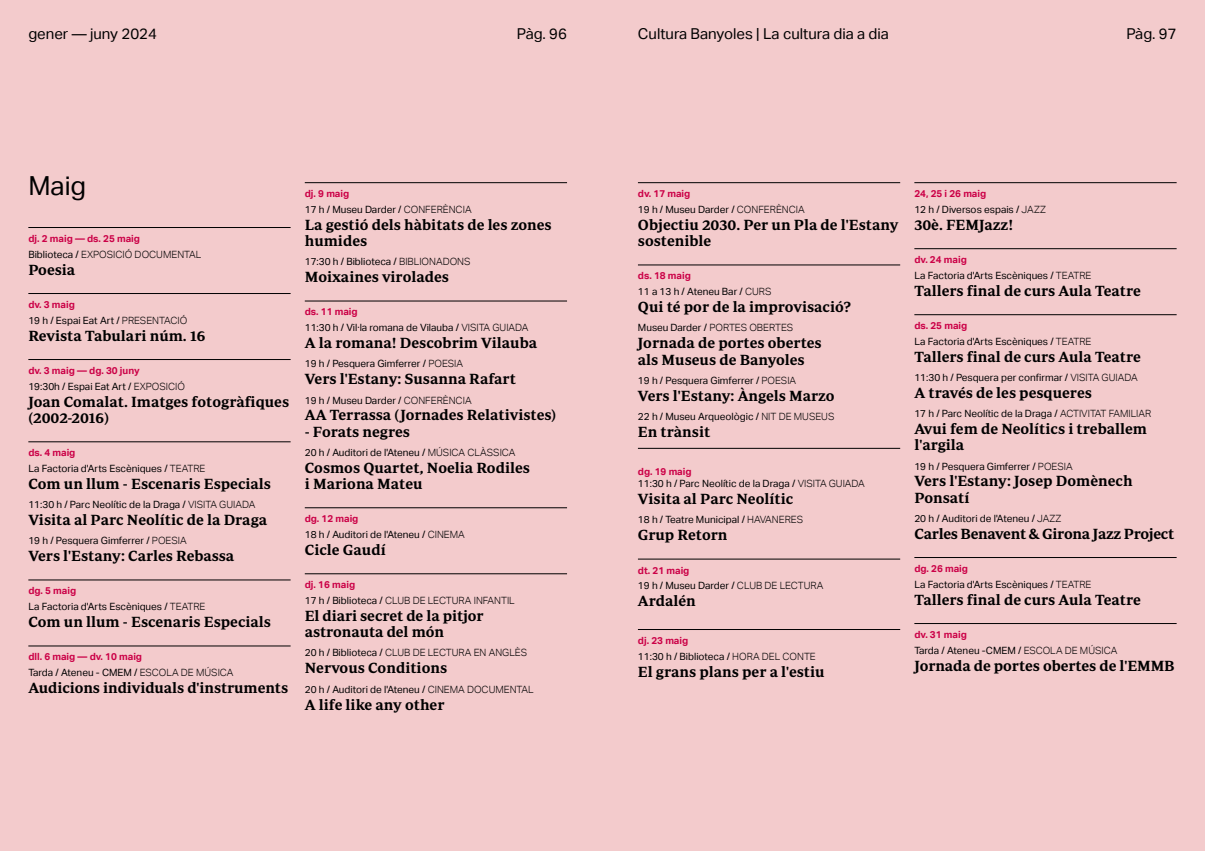
<style>
.page{position:relative;width:1205px;height:851px;background:#fff}
.page>*{position:absolute;margin:0;border:0;box-sizing:border-box;transform-origin:0 0}
.t1{font:26.25px "Aktiv Grotesk";color:#000}
.t2{font:600 15px/16.2px "Periodico Text";color:#000}
.t3{font:15px "Aktiv Grotesk";color:#000}
.t4{font:600 15px "Periodico Text";letter-spacing:-.02em;color:#000}
.t5{font:10px "Aktiv Grotesk";color:#000}
.t6{font:300 10px "Aktiv Grotesk";color:#000}
.t7{font:700 9.88px "Aktiv Grotesk";color:#cb0147}
.s1{font-weight:400}
.s2{font-weight:300}
</style>
<div class="page">
<div style="left:0;top:0;width:1205px;height:850px;background:#f3cbcc"></div>
<hr style="left:28px;top:227px;width:263px;height:1px;background:#000">
<hr style="left:28px;top:293px;width:263px;height:1px;background:#000">
<hr style="left:28px;top:359px;width:263px;height:1px;background:#000">
<hr style="left:28px;top:441px;width:263px;height:1px;background:#000">
<hr style="left:28px;top:579px;width:263px;height:1px;background:#000">
<hr style="left:28px;top:645px;width:263px;height:1px;background:#000">
<hr style="left:638px;top:182px;width:262px;height:1px;background:#000">
<hr style="left:638px;top:265px;width:262px;height:1px;background:#000">
<hr style="left:638px;top:448px;width:262px;height:1px;background:#000">
<hr style="left:638px;top:558px;width:262px;height:1px;background:#000">
<hr style="left:638px;top:629px;width:262px;height:1px;background:#000">
<hr style="left:305px;top:182px;width:262px;height:1px;background:#000">
<hr style="left:305px;top:301px;width:262px;height:1px;background:#000">
<hr style="left:305px;top:507px;width:262px;height:1px;background:#000">
<hr style="left:305px;top:573px;width:262px;height:1px;background:#000">
<hr style="left:914px;top:182px;width:262px;height:1px;background:#000">
<hr style="left:914px;top:248px;width:262px;height:1px;background:#000">
<hr style="left:914px;top:314px;width:262px;height:1px;background:#000">
<hr style="left:914px;top:557px;width:262px;height:1px;background:#000">
<hr style="left:914px;top:623px;width:262px;height:1px;background:#000">
<h2 class="t3" style="left:28px;top:25px;width:42px">gener</h2>
<h2 class="t3" style="left:90px;top:25px;width:68px">juny 2024</h2>
<h2 class="t3" style="left:517px;top:25px;width:52px">Pàg. 96</h2>
<h2 class="t3" style="left:638px;top:25px;width:252px">Cultura Banyoles | La cultura dia a dia</h2>
<h2 class="t3" style="left:1126px;top:25px;width:52px">Pàg. 97</h2>
<h1 class="t1" style="left:28px;top:170px;width:59px">Maig</h1>
<p class="t7" style="left:28px;top:233px;width:113px">dj. 2 maig — ds. 25 maig</p>
<p class="t6" style="left:28px;top:248px;width:174px"><span class="s1">Biblioteca /</span> EXPOSICIÓ DOCUMENTAL</p>
<h2 class="t2" style="left:28px;top:261px;width:48px">Poesia</h2>
<p class="t7" style="left:28px;top:299px;width:48px">dv. 3 maig</p>
<p class="t5" style="left:28px;top:314px;width:160px">19 h / Espai Eat Art / <span class="s2">PRESENTACIÓ</span></p>
<h2 class="t2" style="left:28px;top:327px;width:178px">Revista Tabulari núm. 16</h2>
<p class="t7" style="left:28px;top:365px;width:113px">dv. 3 maig — dg. 30 juny</p>
<p class="t5" style="left:28px;top:380px;width:158px">19:30h / Espai Eat Art / <span class="s2">EXPOSICIÓ</span></p>
<h2 class="t2" style="left:28px;top:393px;width:262px">Joan Comalat. Imatges fotogràfiques (2002-2016)</h2>
<p class="t7" style="left:28px;top:447px;width:49px">ds. 4 maig</p>
<p class="t5" style="left:28px;top:463px;width:179px">La Factoria d'Arts Escèniques / <span class="s2">TEATRE</span></p>
<h2 class="t2" style="left:28px;top:475px;width:244px">Com un llum - Escenaris Especials</h2>
<p class="t5" style="left:28px;top:499px;width:228px">11:30 h / Parc Neolític de la Draga / <span class="s2">VISITA GUIADA</span></p>
<h2 class="t2" style="left:28px;top:511px;width:240px">Visita al Parc Neolític de la Draga</h2>
<p class="t5" style="left:28px;top:535px;width:160px">19 h / Pesquera Gimferrer / <span class="s2">POESIA</span></p>
<h2 class="t2" style="left:28px;top:547px;width:207px">Vers l'Estany: Carles Rebassa</h2>
<p class="t7" style="left:28px;top:585px;width:49px">dg. 5 maig</p>
<p class="t5" style="left:28px;top:601px;width:179px">La Factoria d'Arts Escèniques / <span class="s2">TEATRE</span></p>
<h2 class="t2" style="left:28px;top:613px;width:244px">Com un llum - Escenaris Especials</h2>
<p class="t7" style="left:28px;top:651px;width:115px">dll. 6 maig — dv. 10 maig</p>
<p class="t5" style="left:28px;top:667px;width:207px">Tarda / Ateneu - CMEM / <span class="s2">ESCOLA DE MÚSICA</span></p>
<h2 class="t2" style="left:28px;top:679px;width:261px">Audicions individuals d'instruments</h2>
<p class="t7" style="left:305px;top:188px;width:46px">dj. 9 maig</p>
<p class="t5" style="left:305px;top:204px;width:168px">17 h / Museu Darder / <span class="s2">CONFERÈNCIA</span></p>
<h2 class="t2" style="left:305px;top:216px;width:248px">La gestió dels hàbitats de les zones humides</h2>
<p class="t5" style="left:305px;top:256px;width:167px">17:30 h / Biblioteca / <span class="s2">BIBLIONADONS</span></p>
<h2 class="t2" style="left:305px;top:269px;width:146px">Moixaines virolades</h2>
<p class="t7" style="left:305px;top:306px;width:54px">ds. 11 maig</p>
<p class="t5" style="left:305px;top:322px;width:225px">11:30 h / Vil·la romana de Vilauba / <span class="s2">VISITA GUIADA</span></p>
<h2 class="t2" style="left:305px;top:334px;width:234px">A la romana! Descobrim Vilauba</h2>
<p class="t5" style="left:305px;top:358px;width:160px">19 h / Pesquera Gimferrer / <span class="s2">POESIA</span></p>
<h2 class="t2" style="left:305px;top:371px;width:213px">Vers l'Estany: Susanna Rafart</h2>
<p class="t5" style="left:305px;top:394px;width:168px">19 h / Museu Darder / <span class="s2">CONFERÈNCIA</span></p>
<h2 class="t2" style="left:305px;top:407px;width:253px">AA Terrassa (Jornades Relativistes)</h2>
<h2 class="t2" style="left:305px;top:423px;width:107px">- Forats negres</h2>
<p class="t5" style="left:305px;top:446px;width:212px">20 h / Auditori de l'Ateneu / <span class="s2">MÚSICA CLÀSSICA</span></p>
<h2 class="t2" style="left:305px;top:459px;width:227px">Cosmos Quartet, Noelia Rodiles i Mariona Mateu</h2>
<p class="t7" style="left:305px;top:513px;width:55px">dg. 12 maig</p>
<p class="t5" style="left:305px;top:528px;width:161px">18 h / Auditori de l'Ateneu / <span class="s2">CINEMA</span></p>
<h2 class="t2" style="left:305px;top:541px;width:82px">Cicle Gaudí</h2>
<p class="t7" style="left:305px;top:579px;width:52px">dj. 16 maig</p>
<p class="t6" style="left:305px;top:594px;width:211px"><span class="s1">17 h / Biblioteca /</span> CLUB DE LECTURA INFANTIL</p>
<h2 class="t2" style="left:305px;top:607px;width:180px">El diari secret de la pitjor astronauta del món</h2>
<p class="t6" style="left:305px;top:647px;width:224px"><span class="s1">20 h / Biblioteca /</span> CLUB DE LECTURA EN ANGLÈS</p>
<h2 class="t2" style="left:305px;top:659px;width:144px">Nervous Conditions</h2>
<p class="t5" style="left:305px;top:683px;width:230px">20 h / Auditori de l'Ateneu / <span class="s2">CINEMA DOCUMENTAL</span></p>
<h2 class="t2" style="left:305px;top:695px;width:141px">A life like any other</h2>
<p class="t7" style="left:638px;top:188px;width:54px">dv. 17 maig</p>
<p class="t5" style="left:638px;top:204px;width:168px">19 h / Museu Darder / <span class="s2">CONFERÈNCIA</span></p>
<h2 class="t2" style="left:638px;top:216px;width:262px">Objectiu 2030. Per un Pla de l'Estany sostenible</h2>
<p class="t7" style="left:638px;top:270px;width:54px">ds. 18 maig</p>
<p class="t5" style="left:638px;top:286px;width:135px">11 a 13 h / Ateneu Bar / <span class="s2">CURS</span></p>
<h2 class="t2" style="left:638px;top:298px;width:215px">Qui té por de la improvisació?</h2>
<p class="t6" style="left:638px;top:322px;width:157px"><span class="s1">Museu Darder /</span> PORTES OBERTES</p>
<h2 class="t2" style="left:638px;top:334px;width:185px">Jornada de portes obertes als Museus de Banyoles</h2>
<p class="t5" style="left:638px;top:374px;width:160px">19 h / Pesquera Gimferrer / <span class="s2">POESIA</span></p>
<h2 class="t2" style="left:638px;top:387px;width:198px">Vers l'Estany: Àngels Marzo</h2>
<p class="t5" style="left:638px;top:410px;width:198px">22 h / Museu Arqueològic / <span class="s2">NIT DE MUSEUS</span></p>
<h2 class="t2" style="left:638px;top:423px;width:74px">En trànsit</h2>
<p class="t7" style="left:638px;top:466px;width:55px">dg. 19 maig</p>
<p class="t5" style="left:638px;top:478px;width:228px">11:30 h / Parc Neolític de la Draga / <span class="s2">VISITA GUIADA</span></p>
<h2 class="t2" style="left:638px;top:490px;width:157px">Visita al Parc Neolític</h2>
<p class="t5" style="left:638px;top:514px;width:167px">18 h / Teatre Municipal / <span class="s2">HAVANERES</span></p>
<h2 class="t2" style="left:638px;top:526px;width:91px">Grup Retorn</h2>
<p class="t7" style="left:638px;top:564px;width:53px">dt. 21 maig</p>
<p class="t5" style="left:638px;top:580px;width:187px">19 h / Museu Darder / <span class="s2">CLUB DE LECTURA</span></p>
<h2 class="t2" style="left:638px;top:592px;width:59px">Ardalén</h2>
<p class="t7" style="left:638px;top:634px;width:52px">dj. 23 maig</p>
<p class="t5" style="left:638px;top:650px;width:179px">11:30 h / Biblioteca / <span class="s2">HORA DEL CONTE</span></p>
<h2 class="t2" style="left:638px;top:663px;width:188px">El grans plans per a l'estiu</h2>
<p class="t7" style="left:914px;top:188px;width:73px">24, 25 i 26 maig</p>
<p class="t5" style="left:914px;top:204px;width:133px">12 h / Diversos espais / <span class="s2">JAZZ</span></p>
<h2 class="t2" style="left:914px;top:216px;width:100px">30è. FEMJazz!</h2>
<p class="t7" style="left:914px;top:254px;width:54px">dv. 24 maig</p>
<p class="t5" style="left:914px;top:270px;width:179px">La Factoria d'Arts Escèniques / <span class="s2">TEATRE</span></p>
<h2 class="t2" style="left:914px;top:282px;width:228px">Tallers final de curs Aula Teatre</h2>
<p class="t7" style="left:914px;top:320px;width:54px">ds. 25 maig</p>
<p class="t5" style="left:914px;top:336px;width:179px">La Factoria d'Arts Escèniques / <span class="s2">TEATRE</span></p>
<h2 class="t2" style="left:914px;top:348px;width:228px">Tallers final de curs Aula Teatre</h2>
<p class="t5" style="left:914px;top:372px;width:225px">11:30 h / Pesquera per confirmar / <span class="s2">VISITA GUIADA</span></p>
<h2 class="t2" style="left:914px;top:384px;width:179px">A través de les pesqueres</h2>
<p class="t5" style="left:914px;top:408px;width:238px">17 h / Parc Neolític de la Draga / <span class="s2">ACTIVITAT FAMILIAR</span></p>
<h2 class="t2" style="left:914px;top:420px;width:234px">Avui fem de Neolítics i treballem l'argila</h2>
<p class="t5" style="left:914px;top:460px;width:160px">19 h / Pesquera Gimferrer / <span class="s2">POESIA</span></p>
<h2 class="t2" style="left:914px;top:473px;width:220px">Vers l'Estany: Josep Domènech<br>Ponsatí</h2>
<p class="t5" style="left:914px;top:512px;width:149px">20 h / Auditori de l'Ateneu / <span class="s2">JAZZ</span></p>
<h2 class="t4" style="left:914px;top:525px;width:261px">Carles Benavent &amp; Girona Jazz Project</h2>
<p class="t7" style="left:914px;top:562px;width:55px">dg. 26 maig</p>
<p class="t5" style="left:914px;top:578px;width:179px">La Factoria d'Arts Escèniques / <span class="s2">TEATRE</span></p>
<h2 class="t2" style="left:914px;top:591px;width:228px">Tallers final de curs Aula Teatre</h2>
<p class="t7" style="left:914px;top:628px;width:54px">dv. 31 maig</p>
<p class="t5" style="left:914px;top:644px;width:205px">Tarda / Ateneu -CMEM / <span class="s2">ESCOLA DE MÚSICA</span></p>
<h2 class="t2" style="left:914px;top:657px;width:262px">Jornada de portes obertes de l'EMMB</h2>
</div>
